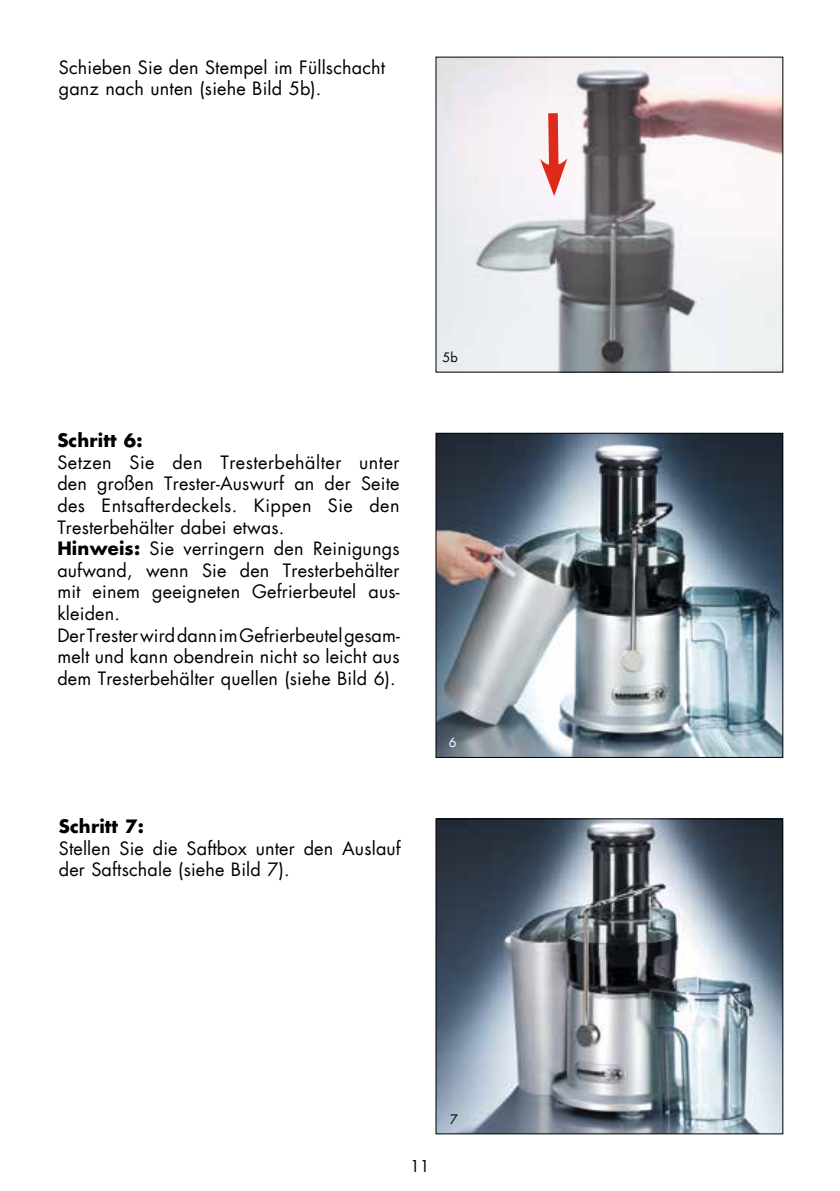
<style>
.page{position:relative;width:840px;height:1191px;background:#fff}
.page>*{position:absolute;margin:0;border:0;box-sizing:border-box;transform-origin:0 0}
.t1{font:18px/21.6px "Futura LT";letter-spacing:.01em;color:#000}
.t2{font:700 18px "Futura LT";letter-spacing:.01em;color:#000}
.t3{font:16px "Futura LT";color:#000}
.t4{font:12.8px "Futura LT";color:#000}
.t5{font:12.8px "Futura LT";color:#fff}
.s1{font-weight:700}
</style>
<div class="page">
<img style="left:437px;top:59px;width:343px;height:311px">
<img style="left:437px;top:435px;width:343px;height:321px">
<div style="left:435px;top:433px;width:347px;height:325px;border:1px solid #000"></div>
<img style="left:437px;top:820px;width:343px;height:312px">
<div style="left:435px;top:818px;width:347px;height:316px;border:1px solid #000"></div>
<svg style="left:539px;top:104px;width:28px;height:92px"></svg>
<p class="t1" style="left:59px;top:56px;width:328px">Schieben Sie den Stempel im Füllschacht ganz nach unten (siehe Bild 5b).</p>
<p class="t2" style="left:57px;top:428px;width:87px">Schritt 6:</p>
<p class="t1" style="left:57px;top:451px;width:344px">Setzen Sie den Tresterbehälter unter den großen Trester-Auswurf an der Seite des Entsafterdeckels. Kippen Sie den Tresterbehälter dabei etwas.<br><span class="s1">Hinweis:</span> Sie verringern den Reinigungs aufwand, wenn Sie den Tresterbehälter mit einem geeigneten Gefrierbeutel aus&shy;kleiden.<br>Der Trester wird dann im Gefrierbeutel gesam&shy;melt und kann obendrein nicht so leicht aus dem Tresterbehälter quellen (siehe Bild 6).</p>
<p class="t2" style="left:59px;top:814px;width:87px">Schritt 7:</p>
<p class="t1" style="left:59px;top:837px;width:343px">Stellen Sie die Saftbox unter den Auslauf der Saftschale (siehe Bild 7).</p>
<p class="t4" style="left:442px;top:349px;width:17px">5b</p>
<p class="t5" style="left:448px;top:734px;width:9px">6</p>
<p class="t3" style="left:410px;top:1156px;width:21px">11</p>
<p class="t4" style="left:450px;top:1111px;width:9px">7</p>
</div>
